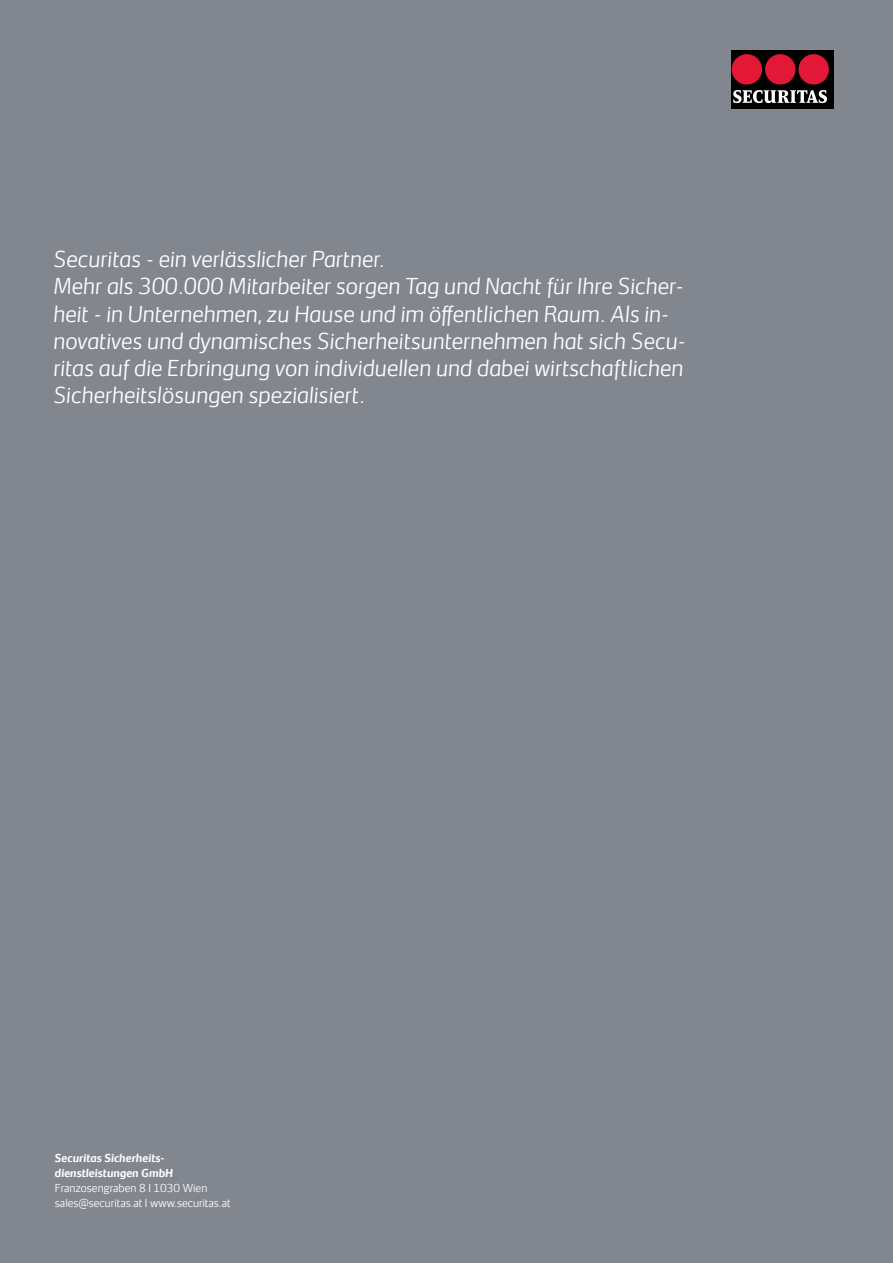
<style>
.page{position:relative;width:893px;height:1263px;background:#82868e}
.page>*{position:absolute;margin:0;border:0;box-sizing:border-box;transform-origin:0 0}
.t1{font:italic 300 21px/27px "Securitas Sans TT";color:#fff}
.t2{font:300 10.5px/15px "Securitas Sans TT";color:#fff}
.t3{font:italic 700 10.5px/15px "Securitas Sans TT";color:#fff}
</style>
<div class="page">
<div style="left:731px;top:50px;width:102px;height:59px;background:#000"></div>
<div style="left:732px;top:54px;width:30px;height:31px;background:#e31837;border-radius:50%"></div>
<div style="left:798px;top:54px;width:31px;height:31px;background:#e31837;border-radius:50%"></div>
<div style="left:765px;top:54px;width:30px;height:31px;background:#e31837;border-radius:50%"></div>
<svg style="left:733px;top:90px;width:94px;height:14px"></svg>
<p class="t1" style="left:53px;top:244px;width:634px">Securitas - ein verlässlicher Partner.<br>Mehr als 300.000 Mitarbeiter sorgen Tag und Nacht für Ihre Sicher&shy;heit - in Unternehmen, zu Hause und im öffentlichen Raum. Als in&shy;novatives und dynamisches Sicherheitsunternehmen hat sich Secu&shy;ritas auf die Erbringung von individuellen und dabei wirtschaftlichen Sicherheitslösungen spezialisiert.</p>
<p class="t3" style="left:55px;top:1149px;width:120px">Securitas Sicherheits&shy;dienstleistungen GmbH</p>
<p class="t2" style="left:55px;top:1179px;width:177px">Franzosengraben 8 I 1030 Wien sales@securitas.at I www.securitas.at</p>
</div>
